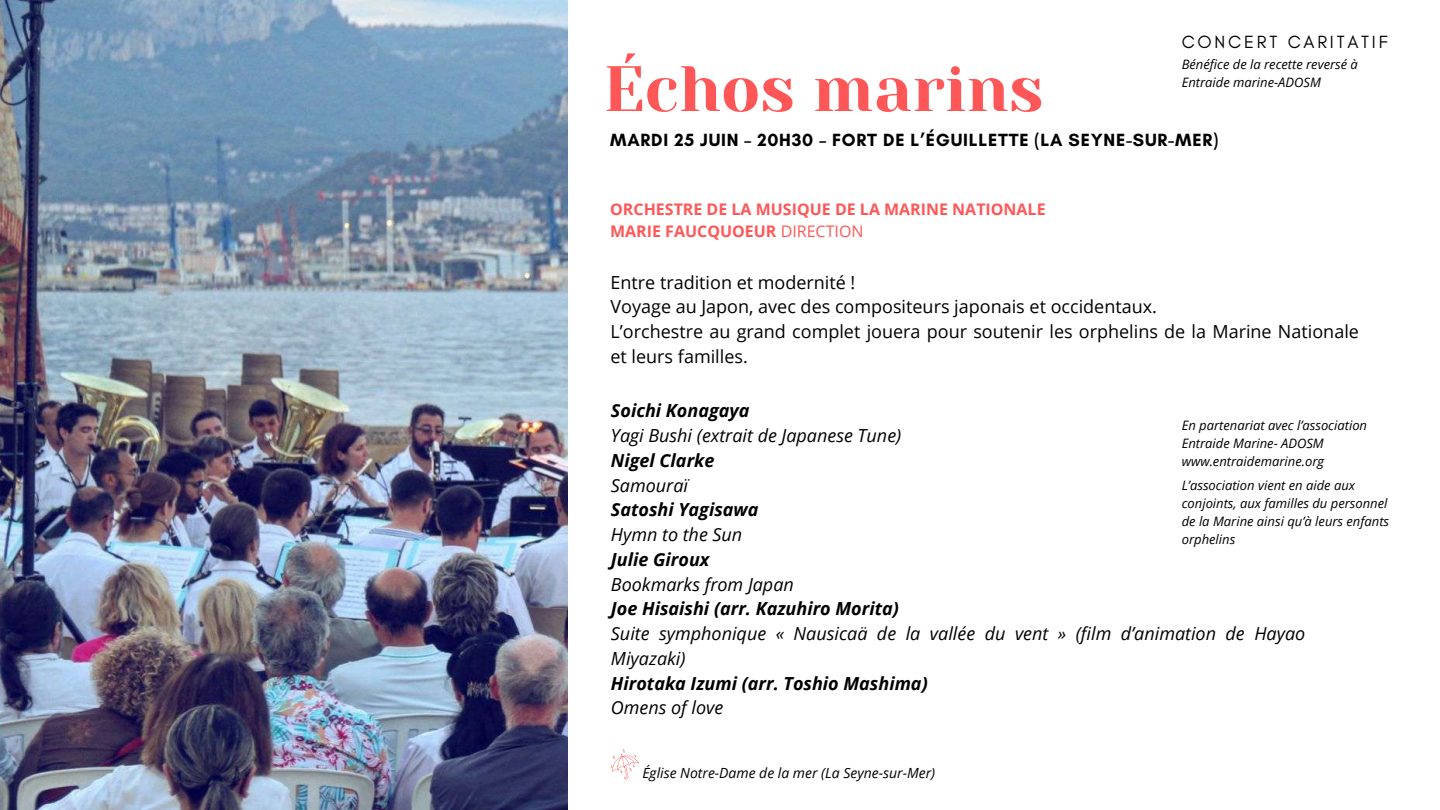
<style>
.page{position:relative;width:1440px;height:810px;background:#fff}
.page>*{position:absolute;margin:0;border:0;box-sizing:border-box;transform-origin:0 0}
.t1{font:64px "Yeseva One";color:#ff5757}
.t2{font:18px/24.8px "Open Sans";color:#000}
.t3{font:italic 18px/24.8px "Open Sans";color:#000}
.t4{font:italic 700 18px "Open Sans";color:#000}
.t5{font:700 18px "Glacial Indifference";letter-spacing:.045em;color:#000}
.t6{font:18px "Glacial Indifference";letter-spacing:.155em;color:#000}
.t7{font:700 16px/21.8px "Open Sans";color:#ff5757}
.t8{font:italic 14px "Open Sans";color:#000}
.t9{font:italic 13px/18px "Open Sans";color:#000}
.s1{font-weight:400}
</style>
<div class="page">
<img style="left:0;top:0;width:567px;height:810px">
<svg style="left:611px;top:749px;width:28px;height:30px"></svg>
<h2 class="t6" style="left:1182px;top:31px;width:207px">CONCERT CARITATIF</h2>
<p class="t9" style="left:1182px;top:55px;width:178px">Bénéfice de la recette reversé à<br>Entraide marine-ADOSM</p>
<h1 class="t1" style="left:603px;top:52px;width:441px">Échos marins</h1>
<h2 class="t5" style="left:610px;top:128px;width:610px">MARDI 25 JUIN – 20H30 – FORT DE L’ÉGUILLETTE (LA SEYNE-SUR-MER)</h2>
<p class="t7" style="left:610px;top:198px;width:437px">ORCHESTRE DE LA MUSIQUE DE LA MARINE NATIONALE<br>MARIE FAUCQUOEUR <span class="s1">DIRECTION</span></p>
<h2 class="t2" style="left:611px;top:269px;width:750px">Entre tradition et modernité !<br>Voyage au Japon, avec des compositeurs japonais et occidentaux.<br>L’orchestre au grand complet jouera pour soutenir les orphelins de la Marine Nationale et leurs familles.</h2>
<h2 class="t4" style="left:611px;top:398px;width:140px">Soichi Konagaya</h2>
<h2 class="t3" style="left:611px;top:423px;width:292px">Yagi Bushi (extrait de Japanese Tune)</h2>
<h2 class="t4" style="left:611px;top:448px;width:105px">Nigel Clarke</h2>
<h2 class="t3" style="left:611px;top:472px;width:79px">Samouraï</h2>
<h2 class="t4" style="left:611px;top:497px;width:149px">Satoshi Yagisawa</h2>
<h2 class="t3" style="left:611px;top:522px;width:133px">Hymn to the Sun</h2>
<h2 class="t4" style="left:611px;top:547px;width:100px">Julie Giroux</h2>
<h2 class="t3" style="left:611px;top:571px;width:184px">Bookmarks from Japan</h2>
<h2 class="t4" style="left:611px;top:596px;width:289px">Joe Hisaishi (arr. Kazuhiro Morita)</h2>
<h2 class="t3" style="left:611px;top:621px;width:696px">Suite symphonique « Nausicaä de la vallée du vent » (film d’animation de Hayao<br>Miyazaki)</h2>
<h2 class="t4" style="left:611px;top:671px;width:318px">Hirotaka Izumi (arr. Toshio Mashima)</h2>
<h2 class="t3" style="left:611px;top:695px;width:114px">Omens of love</h2>
<p class="t9" style="left:1182px;top:416px;width:187px">En partenariat avec l’association<br>Entraide Marine- ADOSM www.entraidemarine.org</p>
<p class="t9" style="left:1182px;top:476px;width:209px">L’association vient en aide aux conjoints, aux familles du personnel de la Marine ainsi qu’à leurs enfants orphelins</p>
<p class="t8" style="left:643px;top:763px;width:294px">Église Notre-Dame de la mer (La Seyne-sur-Mer)</p>
</div>
